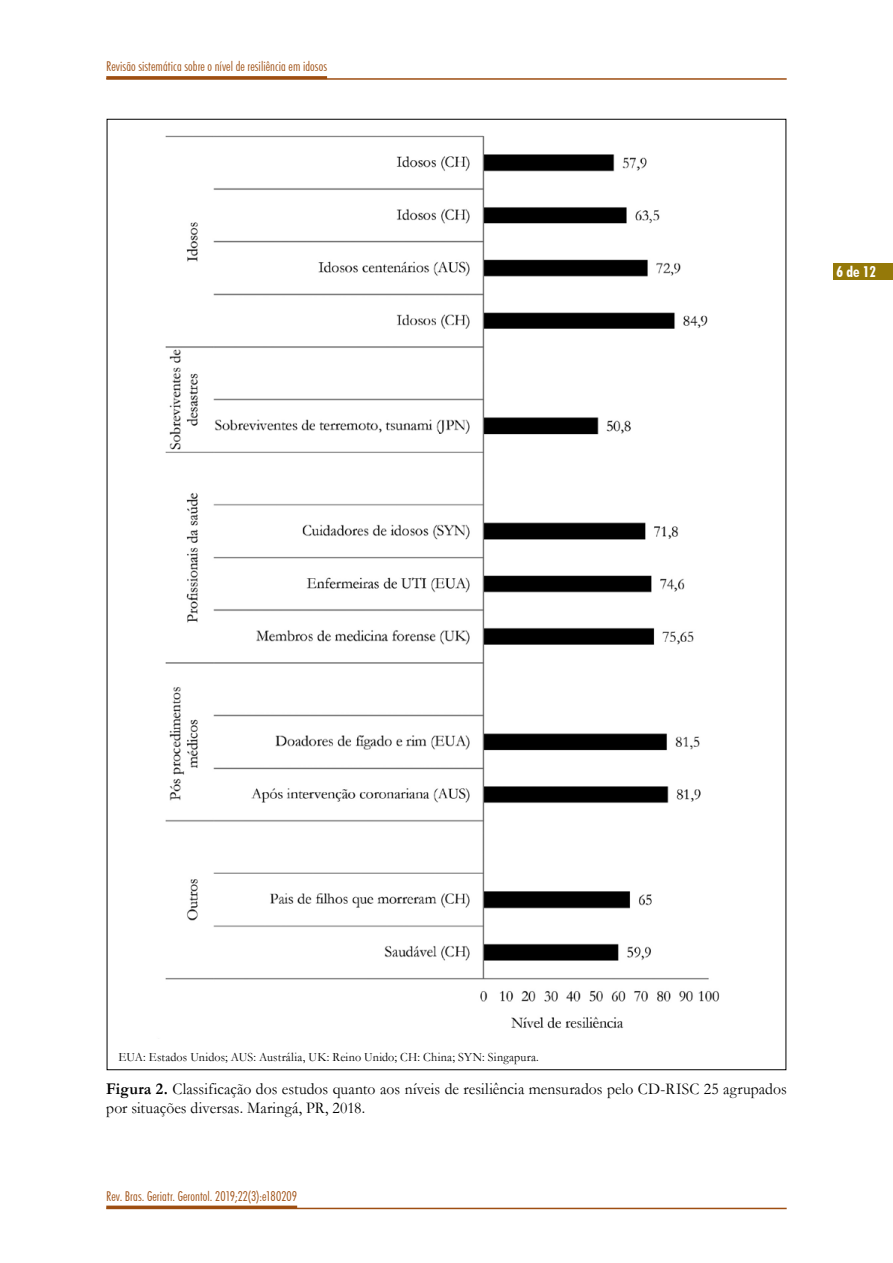
<style>
.page{position:relative;width:893px;height:1263px;background:#fff}
.page>*{position:absolute;margin:0;border:0;box-sizing:border-box;transform-origin:0 0}
.t1{font:16.5px/19.5px "Garamond";letter-spacing:.005em;color:#000;scale:.95 1}
.t2{font:700 condensed 15px "Futura BT";color:#fff}
.t3{font:300 condensed 13.5px "Futura BT";letter-spacing:.005em;color:#9e4e11}
.t4{font:12.75px "Garamond";letter-spacing:.015em;color:#000;scale:.95 1}
.s1{font-weight:700}
</style>
<div class="page">
<div style="left:833px;top:263px;width:60px;height:17px;background:#957909"></div>
<hr style="left:106px;top:78px;width:681px;height:2px;background:#9e4e11">
<hr style="left:106px;top:76px;width:221px;height:3px;background:#9e4e11">
<hr style="left:106px;top:1208px;width:681px;height:1px;background:#9e4e11">
<hr style="left:106px;top:1205px;width:191px;height:3px;background:#9e4e11">
<img style="left:165px;top:135px;width:555px;height:894px">
<p class="t3" style="left:106px;top:58px;width:222px">Revisão sistemática sobre o nível de resiliência em idosos</p>
<p class="t2" style="left:836px;top:262px;width:41px">6 de 12</p>
<p class="t4" style="left:118px;top:1049px;width:444px">EUA: Estados Unidos; AUS: Austrália, UK: Reino Unido; CH: China; SYN: Singapura.</p>
<p class="t1" style="left:106px;top:1078px;width:718px"><span class="s1">Figura 2.</span> Classificação dos estudos quanto aos níveis de resiliência mensurados pelo CD-RISC 25 agrupados por situações diversas. Maringá, PR, 2018.</p>
<p class="t3" style="left:106px;top:1188px;width:192px">Rev. Bras. Geriatr. Gerontol. 2019;22(3):e180209</p>
</div>
